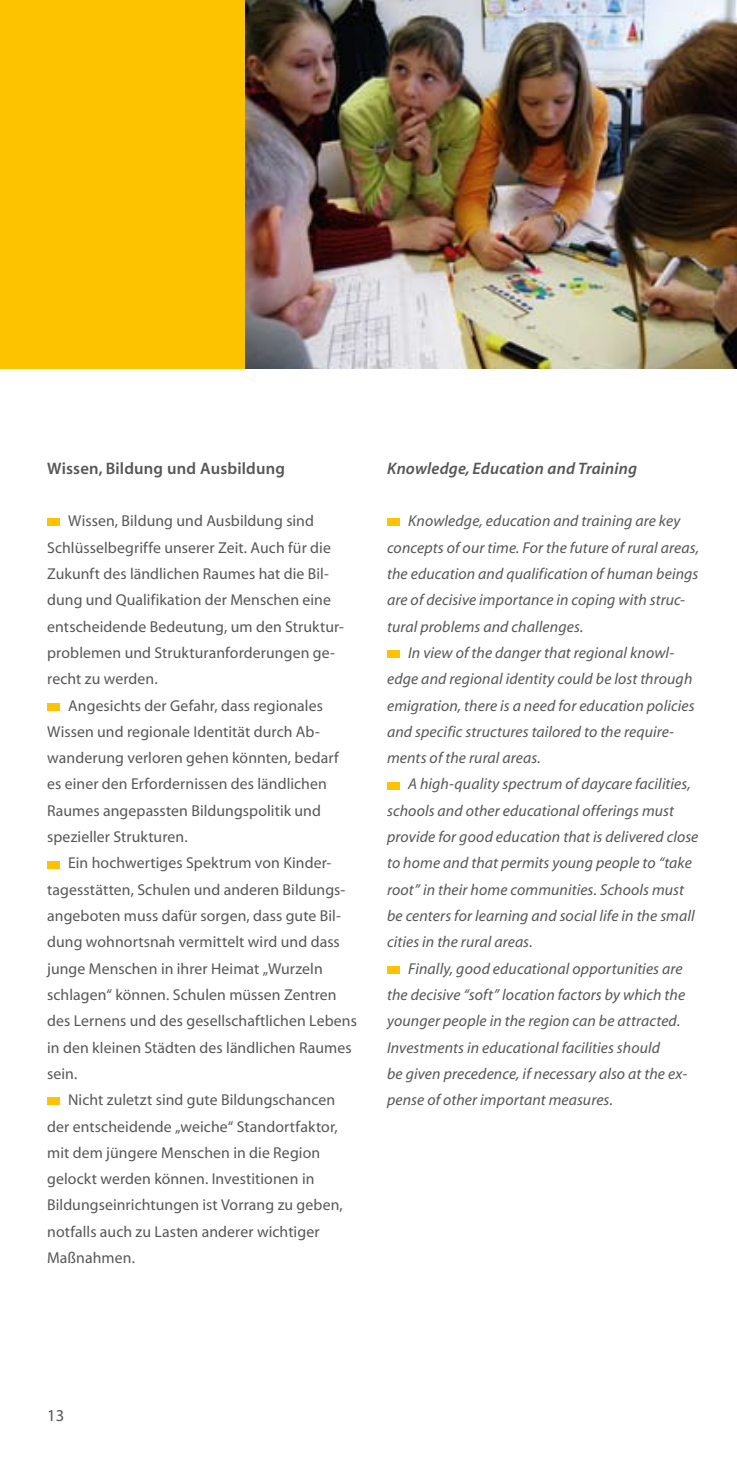
<style>
.page{position:relative;width:737px;height:1474px;background:#fff}
.page>*{position:absolute;margin:0;border:0;box-sizing:border-box;transform-origin:0 0}
.t1{font:16.62px "Myriad MM It 565 600";letter-spacing:.01em;color:#575656}
.t2{font:16.62px "Myriad MM 565 600";letter-spacing:.01em;color:#575656}
.t3{font:16.62px "Myriad MM 400 600";color:#575656}
.t4{font:15.75px/26.2px "Myriad MM 400 600";letter-spacing:.005em;color:#575656}
.t5{font:15.75px "Myriad MM It 400 600";letter-spacing:.005em;color:#575656}
</style>
<div class="page">
<div style="left:0;top:0;width:737px;height:368px;background:#fdc300"></div>
<div style="left:47px;top:518px;width:12px;height:8px;background:#fdc300"></div>
<div style="left:47px;top:702px;width:12px;height:8px;background:#fdc300"></div>
<div style="left:47px;top:860px;width:12px;height:8px;background:#fdc300"></div>
<div style="left:47px;top:1097px;width:12px;height:8px;background:#fdc300"></div>
<div style="left:387px;top:518px;width:12px;height:8px;background:#fdc300"></div>
<div style="left:387px;top:650px;width:12px;height:8px;background:#fdc300"></div>
<div style="left:387px;top:781px;width:12px;height:8px;background:#fdc300"></div>
<div style="left:387px;top:965px;width:12px;height:8px;background:#fdc300"></div>
<img style="left:246px;top:0;width:491px;height:368px">
<p class="t2" style="left:47px;top:460px;width:239px">Wissen, Bildung und Ausbildung</p>
<p class="t4" style="left:47px;top:508px;width:297px;text-indent:21px">Wissen, Bildung und Ausbildung sind Schlüsselbegriffe unserer Zeit. Auch für die Zukunft des ländlichen Raumes hat die Bil&shy;dung und Qualifikation der Menschen eine entscheidende Bedeutung, um den Struktur&shy;problemen und Strukturanforderungen ge&shy;recht zu werden.</p>
<p class="t4" style="left:47px;top:693px;width:293px;text-indent:21px">Angesichts der Gefahr, dass regionales Wissen und regionale Identität durch Ab&shy;wanderung verloren gehen könnten, bedarf es einer den Erfordernissen des ländlichen Raumes angepassten Bildungspolitik und spezieller Strukturen.</p>
<p class="t4" style="left:47px;top:850px;width:311px;text-indent:21px">Ein hochwertiges Spektrum von Kinder&shy;tagesstätten, Schulen und anderen Bildungs&shy;angeboten muss dafür sorgen, dass gute Bil&shy;dung wohnortsnah vermittelt wird und dass junge Menschen in ihrer Heimat „Wurzeln schlagen“ können. Schulen müssen Zentren des Lernens und des gesellschaftlichen Lebens in den kleinen Städten des ländlichen Raumes sein.</p>
<p class="t4" style="left:47px;top:1087px;width:297px;text-indent:21px">Nicht zuletzt sind gute Bildungschancen der entscheidende „weiche“ Standortfaktor, mit dem jüngere Menschen in die Region gelockt werden können. Investitionen in Bildungseinrichtungen ist Vorrang zu geben, notfalls auch zu Lasten anderer wichtiger Maßnahmen.</p>
<p class="t1" style="left:387px;top:460px;width:251px">Knowledge, Education and Training</p>
<p class="t5" style="left:408px;top:513px;width:274px">Knowledge, education and training are key</p>
<p class="t5" style="left:387px;top:539px;width:313px">concepts of our time. For the future of rural areas,</p>
<p class="t5" style="left:387px;top:566px;width:313px">the education and qualification of human beings</p>
<p class="t5" style="left:387px;top:592px;width:299px">are of decisive importance in coping with struc-</p>
<p class="t5" style="left:387px;top:618px;width:198px">tural problems and challenges.</p>
<p class="t5" style="left:408px;top:645px;width:268px">In view of the danger that regional knowl-</p>
<p class="t5" style="left:387px;top:671px;width:307px">edge and regional identity could be lost through</p>
<p class="t5" style="left:387px;top:697px;width:309px">emigration, there is a need for education policies</p>
<p class="t5" style="left:387px;top:724px;width:288px">and specific structures tailored to the require-</p>
<p class="t5" style="left:387px;top:750px;width:155px">ments of the rural areas.</p>
<p class="t5" style="left:408px;top:776px;width:284px">A high-quality spectrum of daycare facilities,</p>
<p class="t5" style="left:387px;top:802px;width:288px">schools and other educational offerings must</p>
<p class="t5" style="left:387px;top:829px;width:313px">provide for good education that is delivered close</p>
<p class="t5" style="left:387px;top:855px;width:306px">to home and that permits young people to “take</p>
<p class="t5" style="left:387px;top:881px;width:298px">root” in their home communities. Schools must</p>
<p class="t5" style="left:387px;top:908px;width:309px">be centers for learning and social life in the small</p>
<p class="t5" style="left:387px;top:934px;width:147px">cities in the rural areas.</p>
<p class="t5" style="left:408px;top:960px;width:276px">Finally, good educational opportunities are</p>
<p class="t5" style="left:387px;top:987px;width:299px">the decisive “soft” location factors by which the</p>
<p class="t5" style="left:387px;top:1013px;width:295px">younger people in the region can be attracted.</p>
<p class="t5" style="left:387px;top:1039px;width:274px">Investments in educational facilities should</p>
<p class="t5" style="left:387px;top:1066px;width:302px">be given precedence, if necessary also at the ex-</p>
<p class="t5" style="left:387px;top:1092px;width:227px">pense of other important measures.</p>
<p class="t3" style="left:47px;top:1407px;width:19px">13</p>
</div>
